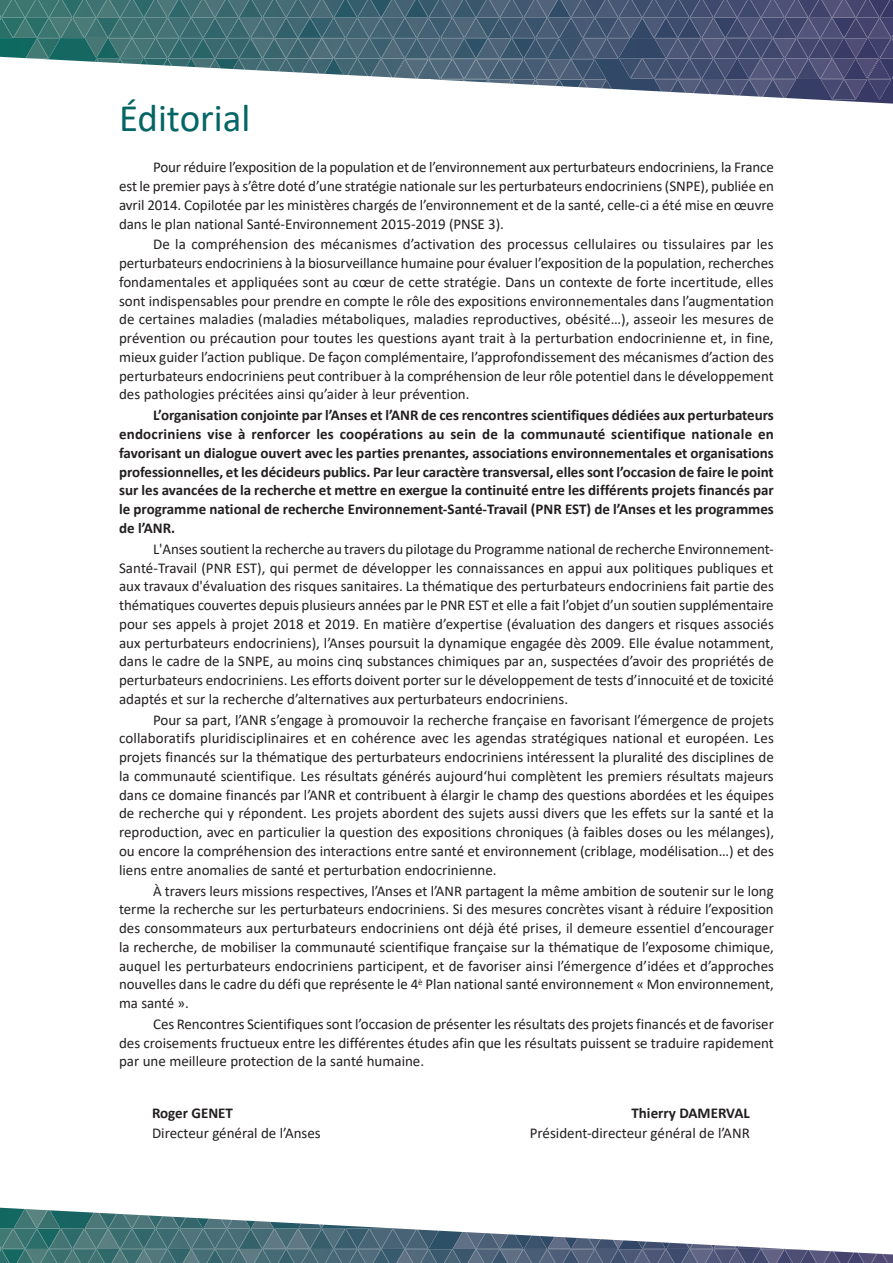
<style>
.page{position:relative;width:893px;height:1263px;background:#fff}
.page>*{position:absolute;margin:0;border:0;box-sizing:border-box;transform-origin:0 0}
.Titre_de_la_session{font:39px "Calibri";color:#046565}
.Texte_courant{font:15px/18.8px "Calibri";color:#231f20;text-align:justify}
.Texte_courant-2{font:700 15px/18.8px "Calibri";color:#231f20;text-align:justify}
</style>
<div class="page">
<svg style="left:0;top:1207px;width:893px;height:56px"></svg>
<svg style="left:0;top:0;width:893px;height:104px"></svg>
<p class="Titre_de_la_session" style="left:119px;top:91px;width:133px">Éditorial</p>
<p class="Texte_courant" style="left:119px;top:158px;width:656px;text-indent:34px">Pour réduire l’exposition de la population et de l’environnement aux perturbateurs endocriniens, la France est le premier pays à s’être doté d’une stratégie nationale sur les perturbateurs endocriniens (SNPE), publiée en avril 2014. Copilotée par les ministères chargés de l’environnement et de la santé, celle-ci a été mise en œuvre dans le plan national Santé-Environnement 2015-2019 (PNSE 3).</p>
<p class="Texte_courant" style="left:119px;top:235px;width:656px;text-indent:34px">De la compréhension des mécanismes d’activation des processus cellulaires ou tissulaires par les perturbateurs endocriniens à la biosurveillance humaine pour évaluer l’exposition de la population, recherches fondamentales et appliquées sont au cœur de cette stratégie. Dans un contexte de forte incertitude, elles sont indispensables pour prendre en compte le rôle des expositions environnementales dans l’augmentation de certaines maladies (maladies métaboliques, maladies reproductives, obésité…), asseoir les mesures de prévention ou précaution pour toutes les questions ayant trait à la perturbation endocrinienne et, in fine, mieux guider l’action publique. De façon complémentaire, l’approfondissement des mécanismes d’action des perturbateurs endocriniens peut contribuer à la compréhension de leur rôle potentiel dans le développement des pathologies précitées ainsi qu’aider à leur prévention.</p>
<p class="Texte_courant-2" style="left:119px;top:406px;width:656px;text-indent:34px">L’organisation conjointe par l’Anses et l’ANR de ces rencontres scientifiques dédiées aux perturbateurs endocriniens vise à renforcer les coopérations au sein de la communauté scientifique nationale en favorisant un dialogue ouvert avec les parties prenantes, associations environnementales et organisations professionnelles, et les décideurs publics. Par leur caractère transversal, elles sont l’occasion de faire le point sur les avancées de la recherche et mettre en exergue la continuité entre les différents projets financés par le programme national de recherche Environnement-Santé-Travail (PNR EST) de l’Anses et les programmes de l’ANR.</p>
<p class="Texte_courant" style="left:119px;top:539px;width:656px;text-indent:34px">L'Anses soutient la recherche au travers du pilotage du Programme national de recherche Environnement-Santé-Travail (PNR EST), qui permet de développer les connaissances en appui aux politiques publiques et aux travaux d'évaluation des risques sanitaires. La thématique des perturbateurs endocriniens fait partie des thématiques couvertes depuis plusieurs années par le PNR EST et elle a fait l’objet d’un soutien supplémentaire pour ses appels à projet 2018 et 2019. En matière d’expertise (évaluation des dangers et risques associés aux perturbateurs endocriniens), l’Anses poursuit la dynamique engagée dès 2009. Elle évalue notamment, dans le cadre de la SNPE, au moins cinq substances chimiques par an, suspectées d’avoir des propriétés de perturbateurs endocriniens. Les efforts doivent porter sur le développement de tests d’innocuité et de toxicité adaptés et sur la recherche d’alternatives aux perturbateurs endocriniens.</p>
<p class="Texte_courant" style="left:119px;top:710px;width:656px;text-indent:34px">Pour sa part, l’ANR s’engage à promouvoir la recherche française en favorisant l’émergence de projets collaboratifs pluridisciplinaires et en cohérence avec les agendas stratégiques national et européen. Les projets financés sur la thématique des perturbateurs endocriniens intéressent la pluralité des disciplines de la communauté scientifique. Les résultats générés aujourd‘hui complètent les premiers résultats majeurs dans ce domaine financés par l’ANR et contribuent à élargir le champ des questions abordées et les équipes de recherche qui y répondent. Les projets abordent des sujets aussi divers que les effets sur la santé et la reproduction, avec en particulier la question des expositions chroniques (à faibles doses ou les mélanges), ou encore la compréhension des interactions entre santé et environnement (criblage, modélisation…) et des liens entre anomalies de santé et perturbation endocrinienne.</p>
<p class="Texte_courant" style="left:119px;top:881px;width:656px;text-indent:34px">À travers leurs missions respectives, l’Anses et l’ANR partagent la même ambition de soutenir sur le long terme la recherche sur les perturbateurs endocriniens. Si des mesures concrètes visant à réduire l’exposition des consommateurs aux perturbateurs endocriniens ont déjà été prises, il demeure essentiel d’encourager la recherche, de mobiliser la communauté scientifique française sur la thématique de l’exposome chimique, auquel les perturbateurs endocriniens participent, et de favoriser ainsi l’émergence d’idées et d’approches nouvelles dans le cadre du défi que représente le 4<sup>è</sup> Plan national santé environnement « Mon environnement, ma santé ».</p>
<p class="Texte_courant" style="left:119px;top:1014px;width:656px;text-indent:34px">Ces Rencontres Scientifiques sont l’occasion de présenter les résultats des projets financés et de favoriser des croisements fructueux entre les différentes études afin que les résultats puissent se traduire rapidement par une meilleure protection de la santé humaine.</p>
<p class="Texte_courant-2" style="left:152px;top:1103px;width:82px">Roger GENET</p>
<p class="Texte_courant-2" style="left:631px;top:1103px;width:120px">Thierry DAMERVAL</p>
<p class="Texte_courant" style="left:152px;top:1124px;width:170px">Directeur général de l’Anses</p>
<p class="Texte_courant" style="left:530px;top:1124px;width:221px">Président-directeur général de l’ANR</p>
</div>
